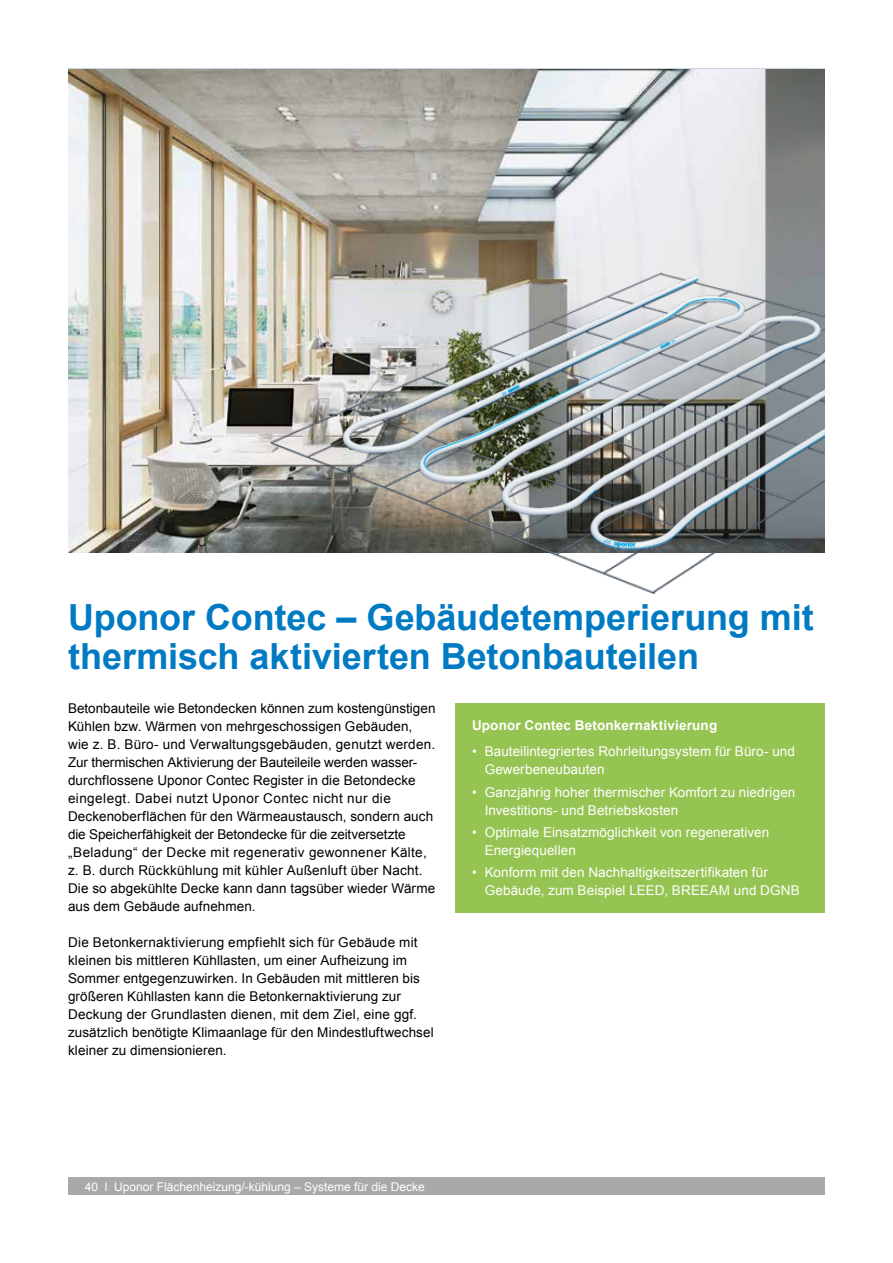
<style>
.page{position:relative;width:893px;height:1263px;background:#fff}
.page>*{position:absolute;margin:0;border:0;box-sizing:border-box;transform-origin:0 0}
.t1{font:700 36px/39px "Arial";letter-spacing:-.005em;color:#007ac2}
.t2{font:13.5px/18px "Arial";letter-spacing:.01em;color:#000}
.t3{font:13.5px/18px "Arial";letter-spacing:.005em;color:#fff}
.t4{font:700 13.5px "Arial";letter-spacing:.01em;color:#fff}
.t5{font:12px "Arial";color:#fff}
</style>
<div class="page">
<div style="left:68px;top:1178px;width:757px;height:17px;background:#a7a9ab"></div>
<img style="left:68px;top:70px;width:757px;height:483px">
<div style="left:455px;top:703px;width:370px;height:209px;background:#96c453"></div>
<img style="left:271px;top:272px;width:554px;height:322px">
<h1 class="t1" style="left:68px;top:599px;width:747px">Uponor Contec – Gebäudetemperierung mit thermisch aktivierten Betonbauteilen</h1>
<p class="t2" style="left:68px;top:699px;width:369px">Betonbauteile wie Betondecken können zum kostengünstigen Kühlen bzw. Wärmen von mehrgeschossigen Gebäuden, wie z. B. Büro- und Verwaltungsgebäuden, genutzt werden.<br>Zur thermischen Aktivierung der Bauteileile werden wasser&shy;durchflossene Uponor Contec Register in die Betondecke eingelegt. Dabei nutzt Uponor Contec nicht nur die Deckenoberflächen für den Wärmeaustausch, sondern auch die Speicherfähigkeit der Betondecke für die zeitversetzte „Beladung“ der Decke mit regenerativ gewonnener Kälte, z. B. durch Rückkühlung mit kühler Außenluft über Nacht.<br>Die so abgekühlte Decke kann dann tagsüber wieder Wärme aus dem Gebäude aufnehmen.</p>
<p class="t2" style="left:68px;top:933px;width:367px">Die Betonkernaktivierung empfiehlt sich für Gebäude mit kleinen bis mittleren Kühllasten, um einer Aufheizung im Sommer entgegenzuwirken. In Gebäuden mit mittleren bis größeren Kühllasten kann die Betonkernaktivierung zur Deckung der Grundlasten dienen, mit dem Ziel, eine ggf. zusätzlich benötigte Klimaanlage für den Mindestluftwechsel kleiner zu dimensionieren.</p>
<p class="t4" style="left:472px;top:716px;width:247px">Uponor Contec Betonkernaktivierung</p>
<p class="t3" style="left:485px;top:743px;width:312px;text-indent:-13px">• Bauteilintegriertes Rohrleitungsystem für Büro- und<br>Gewerbeneubauten</p>
<p class="t3" style="left:485px;top:783px;width:312px;text-indent:-13px">• Ganzjährig hoher thermischer Komfort zu niedrigen<br>Investitions- und Betriebskosten</p>
<p class="t3" style="left:485px;top:823px;width:286px;text-indent:-13px">• Optimale Einsatzmöglichkeit von regenerativen<br>Energiequellen</p>
<p class="t3" style="left:485px;top:864px;width:317px;text-indent:-13px">• Konform mit den Nachhaltigkeitszertifikaten für<br>Gebäude, zum Beispiel LEED, BREEAM und DGNB</p>
<p class="t5" style="left:85px;top:1179px;width:342px">40 l Uponor Flächenheizung/-kühlung – Systeme für die Decke</p>
</div>
